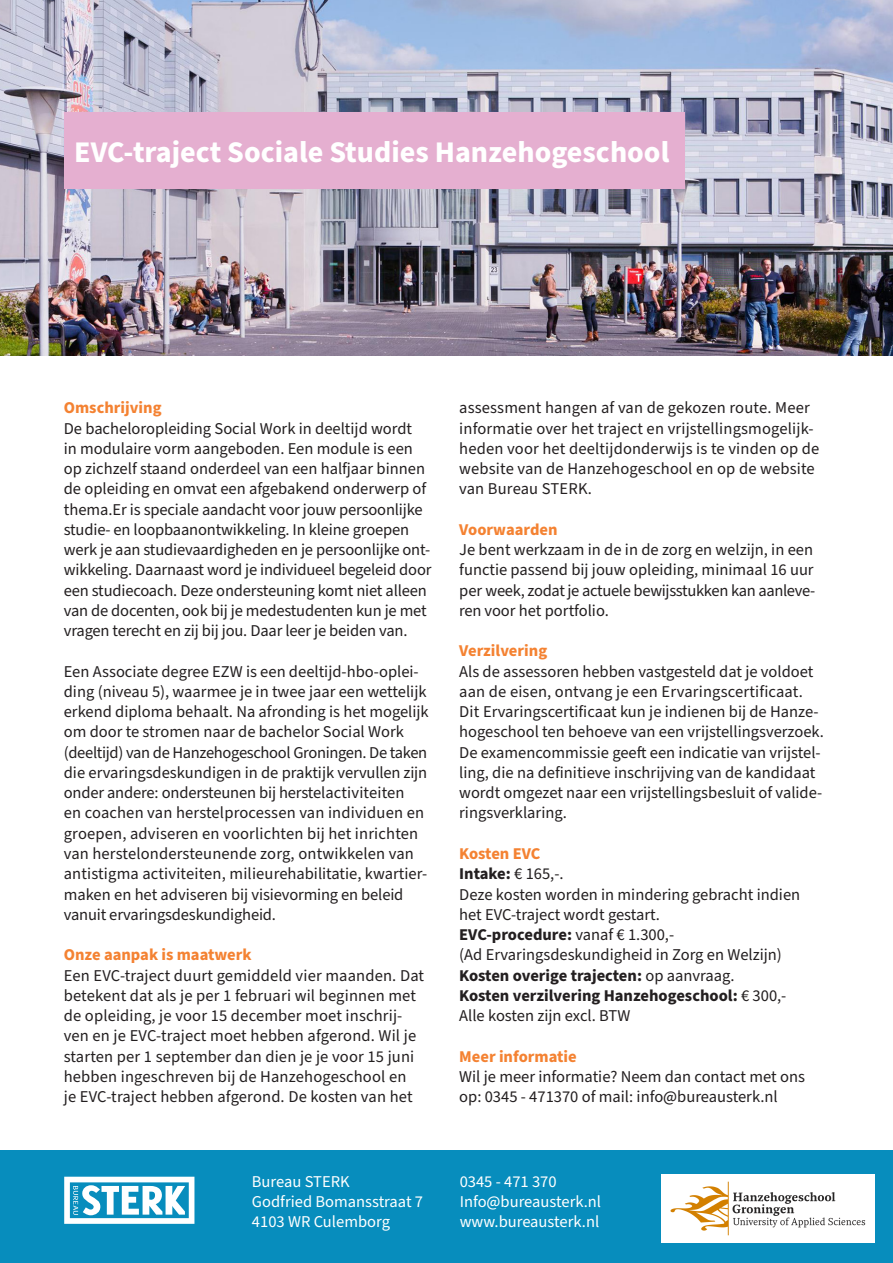
<style>
.page{position:relative;width:893px;height:1263px;background:#fff}
.page>*{position:absolute;margin:0;border:0;box-sizing:border-box;transform-origin:0 0}
.t1{font:700 30px "Source Sans Pro";color:#fff}
.t2{font:16.5px/20.2px "Source Sans Pro";color:#231f20}
.t3{font:700 16.5px "Source Sans Pro";color:#231f20}
.t4{font:16.5px "Source Sans Pro";color:#fff}
.t5{font:700 16.5px "Source Sans Pro";color:#f48232}
.s1{font-weight:400}
</style>
<div class="page">
<img style="left:0;top:0;width:893px;height:355px">
<div style="left:0;top:1150px;width:893px;height:113px;background:#078dbd"></div>
<svg style="left:64px;top:1177px;width:130px;height:47px"></svg>
<img style="left:661px;top:1175px;width:214px;height:68px">
<div style="left:64px;top:113px;width:621px;height:76px;background:#e5afd0"></div>
<p class="t1" style="left:74px;top:131px;width:597px">EVC-traject Sociale Studies Hanzehogeschool</p>
<p class="t5" style="left:64px;top:397px;width:99px">Omschrijving</p>
<p class="t2" style="left:64px;top:419px;width:369px">De bacheloropleiding Social Work in deeltijd wordt<br>in modulaire vorm aangeboden. Een module is een op zichzelf staand onderdeel van een halfjaar binnen de opleiding en omvat een afgebakend onderwerp of thema.Er is speciale aandacht voor jouw persoonlijke studie- en loopbaanontwikkeling. In kleine groepen werk je aan studievaardigheden en je persoonlijke ont&shy;wikkeling. Daarnaast word je individueel begeleid door een studiecoach. Deze ondersteuning komt niet alleen van de docenten, ook bij je medestudenten kun je met vragen terecht en zij bij jou. Daar leer je beiden van.</p>
<p class="t2" style="left:64px;top:662px;width:367px">Een Associate degree EZW is een deeltijd-hbo-oplei&shy;ding (niveau 5), waarmee je in twee jaar een wettelijk erkend diploma behaalt. Na afronding is het mogelijk om door te stromen naar de bachelor Social Work (deeltijd) van de Hanzehogeschool Groningen. De taken die ervaringsdeskundigen in de praktijk vervullen zijn onder andere: ondersteunen bij herstelactiviteiten<br>en coachen van herstelprocessen van individuen en groepen, adviseren en voorlichten bij het inrichten van herstelondersteunende zorg, ontwikkelen van antistigma activiteiten, milieurehabilitatie, kwartier&shy;maken en het adviseren bij visievorming en beleid vanuit ervaringsdeskundigheid.</p>
<p class="t5" style="left:64px;top:943px;width:189px">Onze aanpak is maatwerk</p>
<p class="t2" style="left:64px;top:965px;width:362px">Een EVC-traject duurt gemiddeld vier maanden. Dat betekent dat als je per 1 februari wil beginnen met de opleiding, je voor 15 december moet inschrij&shy;ven en je EVC-traject moet hebben afgerond. Wil je starten per 1 september dan dien je je voor 15 juni hebben ingeschreven bij de Hanzehogeschool en<br>je EVC-traject hebben afgerond. De kosten van het</p>
<p class="t2" style="left:459px;top:398px;width:362px">assessment hangen af van de gekozen route. Meer informatie over het traject en vrijstellingsmogelijk&shy;heden voor het deeltijdonderwijs is te vinden op de website van de Hanzehogeschool en op de website van Bureau STERK.</p>
<p class="t5" style="left:459px;top:518px;width:100px">Voorwaarden</p>
<p class="t2" style="left:459px;top:540px;width:358px">Je bent werkzaam in de in de zorg en welzijn, in een functie passend bij jouw opleiding, minimaal 16 uur per week, zodat je actuele bewijsstukken kan aanleve&shy;ren voor het portfolio.</p>
<p class="t5" style="left:459px;top:640px;width:89px">Verzilvering</p>
<p class="t2" style="left:459px;top:662px;width:366px">Als de assessoren hebben vastgesteld dat je voldoet aan de eisen, ontvang je een Ervaringscertificaat.<br>Dit Ervaringscertificaat kun je indienen bij de Hanze&shy;hogeschool ten behoeve van een vrijstellingsverzoek.<br>De examencommissie geeft een indicatie van vrijstel&shy;ling, die na definitieve inschrijving van de kandidaat wordt omgezet naar een vrijstellingsbesluit of valide&shy;ringsverklaring.</p>
<p class="t5" style="left:459px;top:842px;width:83px">Kosten EVC</p>
<p class="t3" style="left:459px;top:862px;width:106px">Intake: <span class="s1">€ 165,-.</span></p>
<p class="t2" style="left:459px;top:884px;width:342px">Deze kosten worden in mindering gebracht indien het EVC-traject wordt gestart.</p>
<p class="t3" style="left:459px;top:923px;width:216px">EVC-procedure: <span class="s1">vanaf € 1.300,-</span></p>
<p class="t2" style="left:459px;top:945px;width:324px">(Ad Ervaringsdeskundigheid in Zorg en Welzijn)</p>
<p class="t3" style="left:459px;top:964px;width:277px">Kosten overige trajecten: <span class="s1">op aanvraag.</span></p>
<p class="t3" style="left:459px;top:984px;width:329px">Kosten verzilvering Hanzehogeschool: <span class="s1">€ 300,-</span></p>
<p class="t2" style="left:459px;top:1006px;width:173px">Alle kosten zijn excl. BTW</p>
<p class="t5" style="left:459px;top:1045px;width:119px">Meer informatie</p>
<p class="t2" style="left:459px;top:1067px;width:347px">Wil je meer informatie? Neem dan contact met ons op: 0345 - 471370 of mail: info@bureausterk.nl</p>
<p class="t4" style="left:252px;top:1170px;width:99px">Bureau STERK</p>
<p class="t4" style="left:252px;top:1190px;width:173px">Godfried Bomansstraat 7</p>
<p class="t4" style="left:252px;top:1210px;width:140px">4103 WR Culemborg</p>
<p class="t4" style="left:460px;top:1170px;width:99px">0345 - 471 370</p>
<p class="t4" style="left:460px;top:1190px;width:143px">Info@bureausterk.nl</p>
<p class="t4" style="left:460px;top:1210px;width:141px">www.bureausterk.nl</p>
</div>
